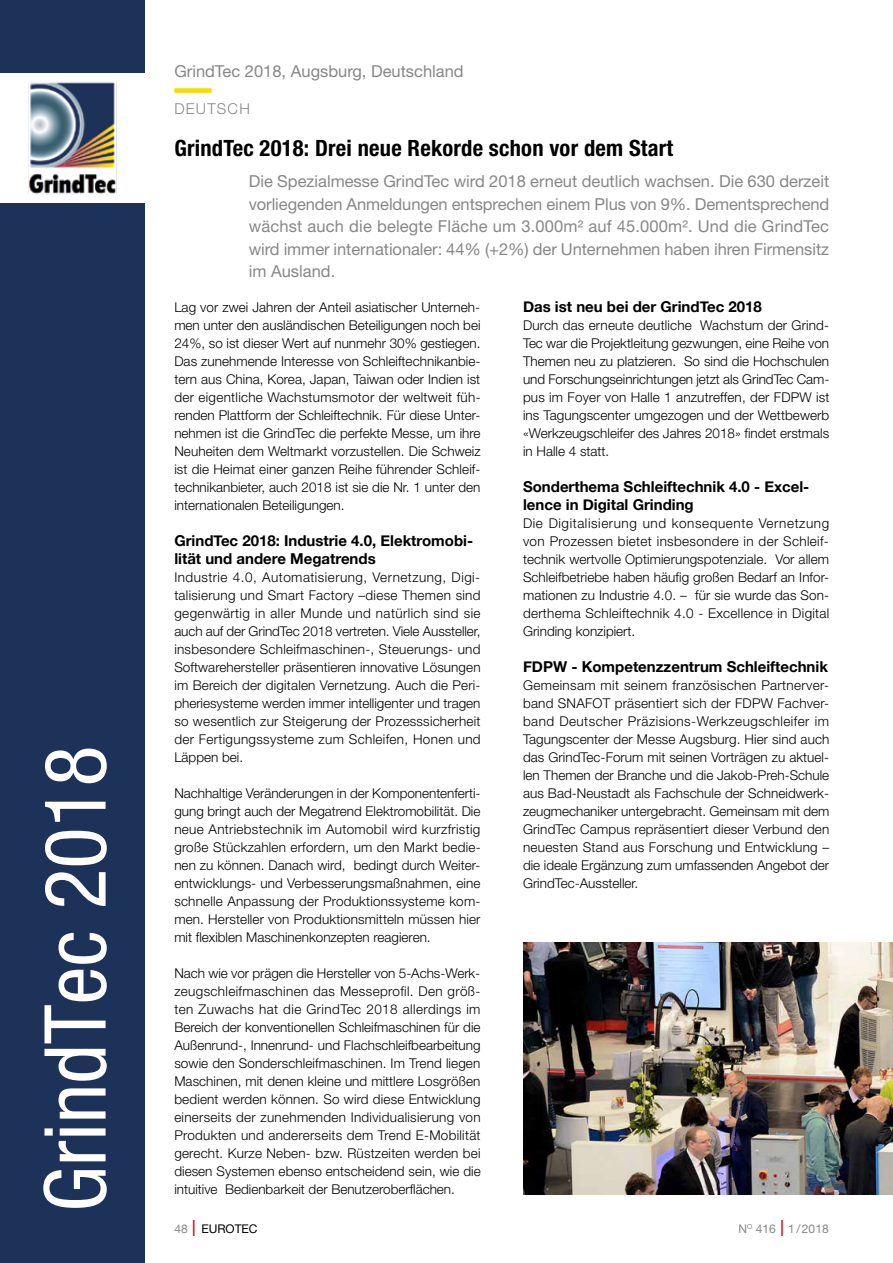
<style>
.page{position:relative;width:893px;height:1263px;background:#fff}
.page>*{position:absolute;margin:0;border:0;box-sizing:border-box;transform-origin:0 0}
.t1{font:condensed 85.5px "Helvetica Neue";color:#fff}
.t2{font:700 condensed 22.5px "Helvetica Neue";letter-spacing:.01em;color:#000}
.t3{font:16.5px/22.5px "Helvetica Neue";letter-spacing:-.005em;color:#878787;text-align:justify}
.t4{font:700 15px/18px "Helvetica Neue";color:#000}
.t5{font:300 15px "Helvetica Neue";letter-spacing:.08em;color:#878787}
.t6{font:300 13.5px/18px "Helvetica Neue";color:#000;text-align:justify}
.t7{font:12px "Helvetica Neue";color:#878787}
.t8{font:12px "Helvetica Neue";color:#000}
.s1{color:#878787}
.s2{font-weight:300;font-stretch:condensed;font-size:22.5px;color:#e30613}
</style>
<div class="page">
<div style="left:174px;top:88px;width:38px;height:5px;background:#f5db00"></div>
<div style="left:0;top:0;width:145px;height:1263px;background:#1d3259"></div>
<div style="left:0;top:73px;width:151px;height:129px;background:#fff"></div>
<img style="left:28px;top:82px;width:89px;height:112px">
<img style="left:523px;top:942px;width:370px;height:252px">
<h1 class="t1" style="left:26px;top:1212px;width:468px;rotate:-90deg">GrindTec 2018</h1>
<p class="t3" style="left:174px;top:59px;width:291px">GrindTec 2018, Augsburg, Deutschland</p>
<p class="t5" style="left:174px;top:100px;width:77px">DEUTSCH</p>
<h2 class="t2" style="left:174px;top:134px;width:500px">GrindTec 2018: Drei neue Rekorde schon vor dem Start</h2>
<p class="t3" style="left:249px;top:170px;width:582px">Die Spezialmesse GrindTec wird 2018 erneut deutlich wachsen. Die 630 derzeit vorliegenden Anmeldungen entsprechen einem Plus von 9%. Dementsprechend wächst auch die belegte Fläche um 3.000m² auf 45.000m². Und die GrindTec wird immer internationaler: 44% (+2%) der Unternehmen haben ihren Firmensitz im Ausland.</p>
<p class="t6" style="left:174px;top:298px;width:308px">Lag vor zwei Jahren der Anteil asiatischer Unterneh&shy;men unter den ausländischen Beteiligungen noch bei 24%, so ist dieser Wert auf nunmehr 30% gestiegen.<br>Das zunehmende Interesse von Schleiftechnikanbie&shy;tern aus China, Korea, Japan, Taiwan oder Indien ist der eigentliche Wachstumsmotor der weltweit füh&shy;renden Plattform der Schleiftechnik. Für diese Unter&shy;nehmen ist die GrindTec die perfekte Messe, um ihre Neuheiten dem Weltmarkt vorzustellen. Die Schweiz ist die Heimat einer ganzen Reihe führender Schleif&shy;technikanbieter, auch 2018 ist sie die Nr. 1 unter den internationalen Beteiligungen.</p>
<p class="t4" style="left:174px;top:532px;width:300px">GrindTec 2018: Industrie 4.0, Elektromobi&shy;lität und andere Megatrends</p>
<p class="t6" style="left:174px;top:568px;width:308px">Industrie 4.0, Automatisierung, Vernetzung, Digi&shy;talisierung und Smart Factory –diese Themen sind gegenwärtig in aller Munde und natürlich sind sie auch auf der GrindTec 2018 vertreten. Viele Aussteller, insbesondere Schleifmaschinen-, Steuerungs- und Softwarehersteller präsentieren innovative Lösungen im Bereich der digitalen Vernetzung. Auch die Peri&shy;pheriesysteme werden immer intelligenter und tragen so wesentlich zur Steigerung der Prozesssicherheit der Fertigungssysteme zum Schleifen, Honen und Läppen bei.</p>
<p class="t6" style="left:174px;top:784px;width:308px">Nachhaltige Veränderungen in der Komponentenferti&shy;gung bringt auch der Megatrend Elektromobilität. Die neue Antriebstechnik im Automobil wird kurzfristig große Stückzahlen erfordern, um den Markt bedie&shy;nen zu können. Danach wird, bedingt durch Weiter&shy;entwicklungs- und Verbesserungsmaßnahmen, eine schnelle Anpassung der Produktionssysteme kom&shy;men. Hersteller von Produktionsmitteln müssen hier mit flexiblen Maschinenkonzepten reagieren.</p>
<p class="t6" style="left:174px;top:964px;width:308px">Nach wie vor prägen die Hersteller von 5-Achs-Werk&shy;zeugschleifmaschinen das Messeprofil. Den größ&shy;ten Zuwachs hat die GrindTec 2018 allerdings im Bereich der konventionellen Schleifmaschinen für die Außenrund-, Innenrund- und Flachschleifbearbeitung sowie den Sonderschleifmaschinen. Im Trend liegen Maschinen, mit denen kleine und mittlere Losgrößen bedient werden können. So wird diese Entwicklung einerseits der zunehmenden Individualisierung von Produkten und andererseits dem Trend E-Mobilität gerecht. Kurze Neben- bzw. Rüstzeiten werden bei diesen Systemen ebenso entscheidend sein, wie die intuitive Bedienbarkeit der Benutzeroberflächen.</p>
<p class="t4" style="left:523px;top:298px;width:240px">Das ist neu bei der GrindTec 2018</p>
<p class="t6" style="left:523px;top:316px;width:308px">Durch das erneute deutliche Wachstum der Grind-Tec war die Projektleitung gezwungen, eine Reihe von Themen neu zu platzieren. So sind die Hochschulen und Forschungseinrichtungen jetzt als GrindTec Cam&shy;pus im Foyer von Halle 1 anzutreffen, der FDPW ist ins Tagungscenter umgezogen und der Wettbewerb «Werkzeugschleifer des Jahres 2018» findet erstmals in Halle 4 statt.</p>
<p class="t4" style="left:523px;top:478px;width:288px">Sonderthema Schleiftechnik 4.0 - Excel&shy;lence in Digital Grinding</p>
<p class="t6" style="left:523px;top:514px;width:308px">Die Digitalisierung und konsequente Vernetzung von Prozessen bietet insbesondere in der Schleif&shy;technik wertvolle Optimierungspotenziale. Vor allem Schleifbetriebe haben häufig großen Bedarf an Infor&shy;mationen zu Industrie 4.0. – für sie wurde das Son&shy;derthema Schleiftechnik 4.0 - Excellence in Digital Grinding konzipiert.</p>
<p class="t4" style="left:523px;top:658px;width:306px">FDPW - Kompetenzzentrum Schleiftechnik</p>
<p class="t6" style="left:523px;top:676px;width:308px">Gemeinsam mit seinem französischen Partnerver&shy;band SNAFOT präsentiert sich der FDPW Fachver&shy;band Deutscher Präzisions-Werkzeugschleifer im Tagungscenter der Messe Augsburg. Hier sind auch das GrindTec-Forum mit seinen Vorträgen zu aktuel&shy;len Themen der Branche und die Jakob-Preh-Schule aus Bad-Neustadt als Fachschule der Schneidwerk&shy;zeugmechaniker untergebracht. Gemeinsam mit dem GrindTec Campus repräsentiert dieser Verbund den neuesten Stand aus Forschung und Entwicklung – die ideale Ergänzung zum umfassenden Angebot der GrindTec-Aussteller.</p>
<p class="t8" style="left:174px;top:1221px;width:85px"><span class="s1">48</span> <span class="s2">I</span> EUROTEC</p>
<p class="t7" style="left:738px;top:1221px;width:92px">N<sup>O</sup> 416 <span class="s2">I</span> 1/2018</p>
</div>
